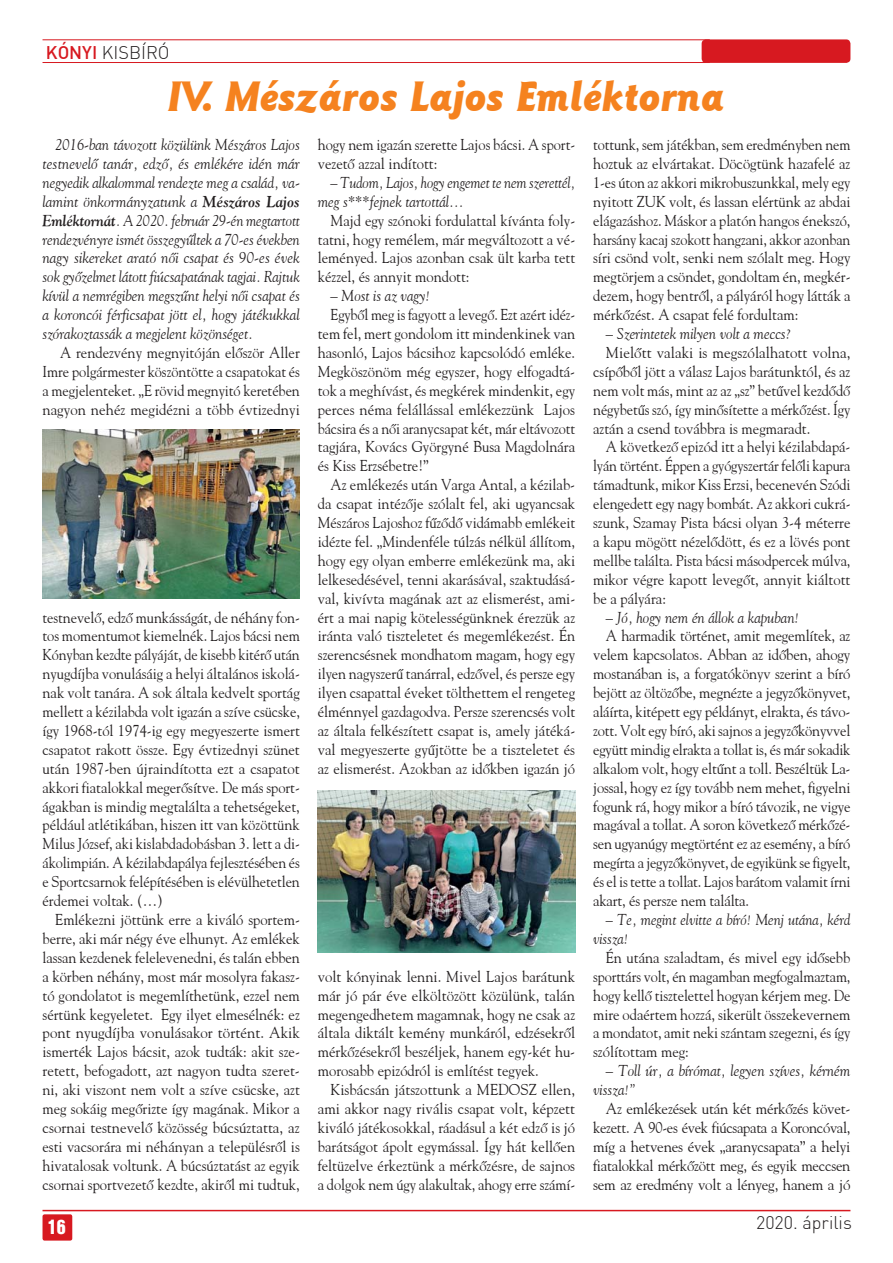
<style>
.page{position:relative;width:893px;height:1263px;background:#fff}
.page>*{position:absolute;margin:0;border:0;box-sizing:border-box;transform-origin:0 0}
.t1{font:italic 42px "Goudy Sn Blk PFL";color:#f5821f;scale:.95 1}
.t2{font:18px "Din CE Lig H";color:#231f20}
.t3{font:18px "H Helv Inserat";color:#fff}
.t4{font:15.75px/18.9px "H Goudy";color:#231f20;text-align:justify;scale:.92 1}
.t5{font:15.75px/18.9px "H Goudy";color:#231f20;text-align:justify;scale:.9 1}
.t6{font:15.75px/18.9px "H Goudy";color:#231f20;text-align:justify;scale:.91 1}
.t7{font:italic 15.75px/18.9px "H Goudy";color:#231f20;text-align:justify;scale:.92 1}
.t8{font:15.75px/18.9px "H Goudy";color:#231f20;text-align:justify;scale:.93 1}
.t9{font:15.75px/18.9px "H Goudy";color:#231f20;text-align:justify;scale:.94 1}
.t10{font:italic 15.75px/18.9px "H Goudy";color:#231f20;scale:.89 1}
.t11{font:italic 15.75px/18.9px "H Goudy";color:#231f20;scale:.9 1}
.s1{font-family:"Din CE Med H";color:#d71920}
.s2{font-weight:700}
</style>
<div class="page">
<hr style="left:43px;top:1210px;width:807px;height:1px;background:#d71920">
<div style="left:43px;top:1214px;width:29px;height:26px;background:#d71920;border-radius:2px"></div>
<div style="left:702px;top:39px;width:148px;height:24px;background:#d71920;border-radius:4px"></div>
<hr style="left:43px;top:62px;width:667px;height:1px;background:#d71920">
<hr style="left:43px;top:39px;width:667px;height:1px;background:#d71920">
<img style="left:43px;top:429px;width:257px;height:170px">
<img style="left:318px;top:791px;width:257px;height:162px">
<p class="t2" style="left:46px;top:42px;width:125px"><span class="s1">KÓNYI</span> KISBÍRÓ</p>
<h1 class="t1" style="left:168px;top:79px;width:588px">IV. Mészáros Lajos Emléktorna</h1>
<p class="t6" style="left:318px;top:135px;width:284px">hogy nem igazán szerette Lajos bácsi. A sport&shy;vezető azzal indított:</p>
<p class="t10" style="left:318px;top:173px;width:291px;text-indent:13px">– Tudom, Lajos, hogy engemet te nem szerettél, meg s***fejnek tartottál…</p>
<p class="t4" style="left:318px;top:210px;width:281px;text-indent:13px">Majd egy szónoki fordulattal kívánta foly&shy;tatni, hogy remélem, már megváltozott a vé&shy;leményed. Lajos azonban csak ült karba tett kézzel, és annyit mondott:</p>
<p class="t7" style="left:331px;top:286px;width:110px">– Most is az vagy!</p>
<p class="t5" style="left:318px;top:305px;width:287px;text-indent:13px">Egyből meg is fagyott a levegő. Ezt azért idéz&shy;tem fel, mert gondolom itt mindenkinek van hasonló, Lajos bácsihoz kapcsolódó emléke.<br>Megköszönöm még egyszer, hogy elfogadtá&shy;tok a meghívást, és megkérek mindenkit, egy perces néma felállással emlékezzünk Lajos bácsira és a női aranycsapat két, már eltávozott tagjára, Kovács Györgyné Busa Magdolnára és Kiss Erzsébetre!”</p>
<p class="t4" style="left:318px;top:475px;width:281px;text-indent:13px">Az emlékezés után Varga Antal, a kézilab&shy;da csapat intézője szólalt fel, aki ugyancsak Mészáros Lajoshoz fűződő vidámabb emlékeit idézte fel. „Mindenféle túlzás nélkül állítom, hogy egy olyan emberre emlékezünk ma, aki lelkesedésével, tenni akarásával, szaktudásá&shy;val, kivívta magának azt az elismerést, ami&shy;ért a mai napig kötelességünknek érezzük az iránta való tiszteletet és megemlékezést. Én szerencsésnek mondhatom magam, hogy egy ilyen nagyszerű tanárral, edzővel, és persze egy ilyen csapattal éveket tölthettem el rengeteg élménnyel gazdagodva. Persze szerencsés volt az általa felkészített csapat is, amely játéká&shy;val megyeszerte gyűjtötte be a tiszteletet és az elismerést. Azokban az időkben igazán jó</p>
<p class="t5" style="left:593px;top:135px;width:287px">tottunk, sem játékban, sem eredményben nem hoztuk az elvártakat. Döcögtünk hazafelé az 1-es úton az akkori mikrobuszunkkal, mely egy nyitott ZUK volt, és lassan elértünk az abdai elágazáshoz. Máskor a platón hangos énekszó, harsány kacaj szokott hangzani, akkor azonban síri csönd volt, senki nem szólalt meg. Hogy megtörjem a csöndet, gondoltam én, megkér&shy;dezem, hogy bentről, a pályáról hogy látták a mérkőzést. A csapat felé fordultam:</p>
<p class="t7" style="left:606px;top:324px;width:203px">– Szerintetek milyen volt a meccs?</p>
<p class="t9" style="left:593px;top:342px;width:275px;text-indent:13px">Mielőtt valaki is megszólalhatott volna, csípőből jött a válasz Lajos barátunktól, és az nem volt más, mint az az „sz” betűvel kezdődő négybetűs szó, így minősítette a mérkőzést. Így aztán a csend továbbra is megmaradt.</p>
<p class="t4" style="left:593px;top:437px;width:281px;text-indent:13px">A következő epizód itt a helyi kézilabdapá&shy;lyán történt. Éppen a gyógyszertár felőli kapura támadtunk, mikor Kiss Erzsi, becenevén Szódi elengedett egy nagy bombát. Az akkori cukrá&shy;szunk, Szamay Pista bácsi olyan 3-4 méterre a kapu mögött nézelődött, és ez a lövés pont mellbe találta. Pista bácsi másodpercek múlva, mikor végre kapott levegőt, annyit kiáltott be a pályára:</p>
<p class="t7" style="left:606px;top:607px;width:212px">– Jó, hogy nem én állok a kapuban!</p>
<p class="t4" style="left:593px;top:626px;width:281px;text-indent:13px">A harmadik történet, amit megemlítek, az velem kapcsolatos. Abban az időben, ahogy mostanában is, a forgatókönyv szerint a bíró bejött az öltözőbe, megnézte a jegyzőkönyvet, aláírta, kitépett egy példányt, elrakta, és távo&shy;zott. Volt egy bíró, aki sajnos a jegyzőkönyvvel együtt mindig elrakta a tollat is, és már sokadik alkalom volt, hogy eltűnt a toll. Beszéltük La&shy;jossal, hogy ez így tovább nem mehet, figyelni fogunk rá, hogy mikor a bíró távozik, ne vigye magával a tollat. A soron következő mérkőzé&shy;sen ugyanúgy megtörtént ez az esemény, a bíró megírta a jegyzőkönyvet, de egyikünk se figyelt, és el is tette a tollat. Lajos barátom valamit írni akart, és persze nem találta.</p>
<p class="t11" style="left:593px;top:910px;width:287px;text-indent:13px">– Te, megint elvitte a bíró! Menj utána, kérd vissza!</p>
<p class="t4" style="left:593px;top:947px;width:281px;text-indent:13px">Én utána szaladtam, és mivel egy idősebb sporttárs volt, én magamban megfogalmaztam, hogy kellő tisztelettel hogyan kérjem meg. De mire odaértem hozzá, sikerült összekevernem a mondatot, amit neki szántam szegezni, és így szólítottam meg:</p>
<p class="t7" style="left:593px;top:1061px;width:281px;text-indent:13px">– Toll úr, a bírómat, legyen szíves, kérném vissza!”</p>
<p class="t9" style="left:593px;top:1098px;width:275px;text-indent:13px">Az emlékezések után két mérkőzés követ&shy;kezett. A 90-es évek fiúcsapata a Koroncóval, míg a hetvenes évek „aranycsapata” a helyi fiatalokkal mérkőzött meg, és egyik meccsen sem az eredmény volt a lényeg, hanem a jó</p>
<p class="t7" style="left:43px;top:135px;width:281px;text-indent:13px">2016-ban távozott közülünk Mészáros Lajos testnevelő tanár, edző, és emlékére idén már negyedik alkalommal rendezte meg a család, va&shy;lamint önkormányzatunk a <span class="s2">Mészáros Lajos Emléktornát</span>. A 2020. február 29-én megtartott rendezvényre ismét összegyűltek a 70-es években nagy sikereket arató női csapat és 90-es évek sok győzelmet látott fiúcsapatának tagjai. Rajtuk kívül a nemrégiben megszűnt helyi női csapat és a koroncói férficsapat jött el, hogy játékukkal szórakoztassák a megjelent közönséget.</p>
<p class="t4" style="left:43px;top:342px;width:281px;text-indent:18px">A rendezvény megnyitóján először Aller Imre polgármester köszöntötte a csapatokat és a megjelenteket. „E rövid megnyitó keretében nagyon nehéz megidézni a több évtizednyi</p>
<p class="t6" style="left:43px;top:607px;width:284px">testnevelő, edző munkásságát, de néhány fon&shy;tos momentumot kiemelnék. Lajos bácsi nem Kónyban kezdte pályáját, de kisebb kitérő után nyugdíjba vonulásáig a helyi általános iskolá&shy;nak volt tanára. A sok általa kedvelt sportág mellett a kézilabda volt igazán a szíve csücske, így 1968-tól 1974-ig egy megyeszerte ismert csapatot rakott össze. Egy évtizednyi szünet után 1987-ben újraindította ezt a csapatot akkori fiatalokkal megerősítve. De más sport&shy;ágakban is mindig megtalálta a tehetségeket, például atlétikában, hiszen itt van közöttünk Milus József, aki kislabdadobásban 3. lett a di&shy;ákolimpián. A kézilabdapálya fejlesztésében és e Sportcsarnok felépítésében is elévülhetetlen érdemei voltak. (…)</p>
<p class="t4" style="left:43px;top:909px;width:281px;text-indent:13px">Emlékezni jöttünk erre a kiváló sportem&shy;berre, aki már négy éve elhunyt. Az emlékek lassan kezdenek felelevenedni, és talán ebben a körben néhány, most már mosolyra fakasz&shy;tó gondolatot is megemlíthetünk, ezzel nem sértünk kegyeletet. Egy ilyet elmesélnék: ez pont nyugdíjba vonulásakor történt. Akik ismerték Lajos bácsit, azok tudták: akit sze&shy;retett, befogadott, azt nagyon tudta szeret&shy;ni, aki viszont nem volt a szíve csücske, azt meg sokáig megőrizte így magának. Mikor a csornai testnevelő közösség búcsúztatta, az esti vacsorára mi néhányan a településről is hivatalosak voltunk. A búcsúztatást az egyik csornai sportvezető kezdte, akiről mi tudtuk,</p>
<p class="t8" style="left:318px;top:966px;width:278px">volt kónyinak lenni. Mivel Lajos barátunk már jó pár éve elköltözött közülünk, talán megengedhetem magamnak, hogy ne csak az általa diktált kemény munkáról, edzésekről mérkőzésekről beszéljek, hanem egy-két hu&shy;morosabb epizódról is említést tegyek.</p>
<p class="t8" style="left:318px;top:1080px;width:278px;text-indent:13px">Kisbácsán játszottunk a MEDOSZ ellen, ami akkor nagy rivális csapat volt, képzett kiváló játékosokkal, ráadásul a két edző is jó barátságot ápolt egymással. Így hát kellően feltüzelve érkeztünk a mérkőzésre, de sajnos a dolgok nem úgy alakultak, ahogy erre számí-</p>
<p class="t3" style="left:48px;top:1216px;width:19px">16</p>
<p class="t2" style="left:756px;top:1212px;width:97px">2020. április</p>
</div>
